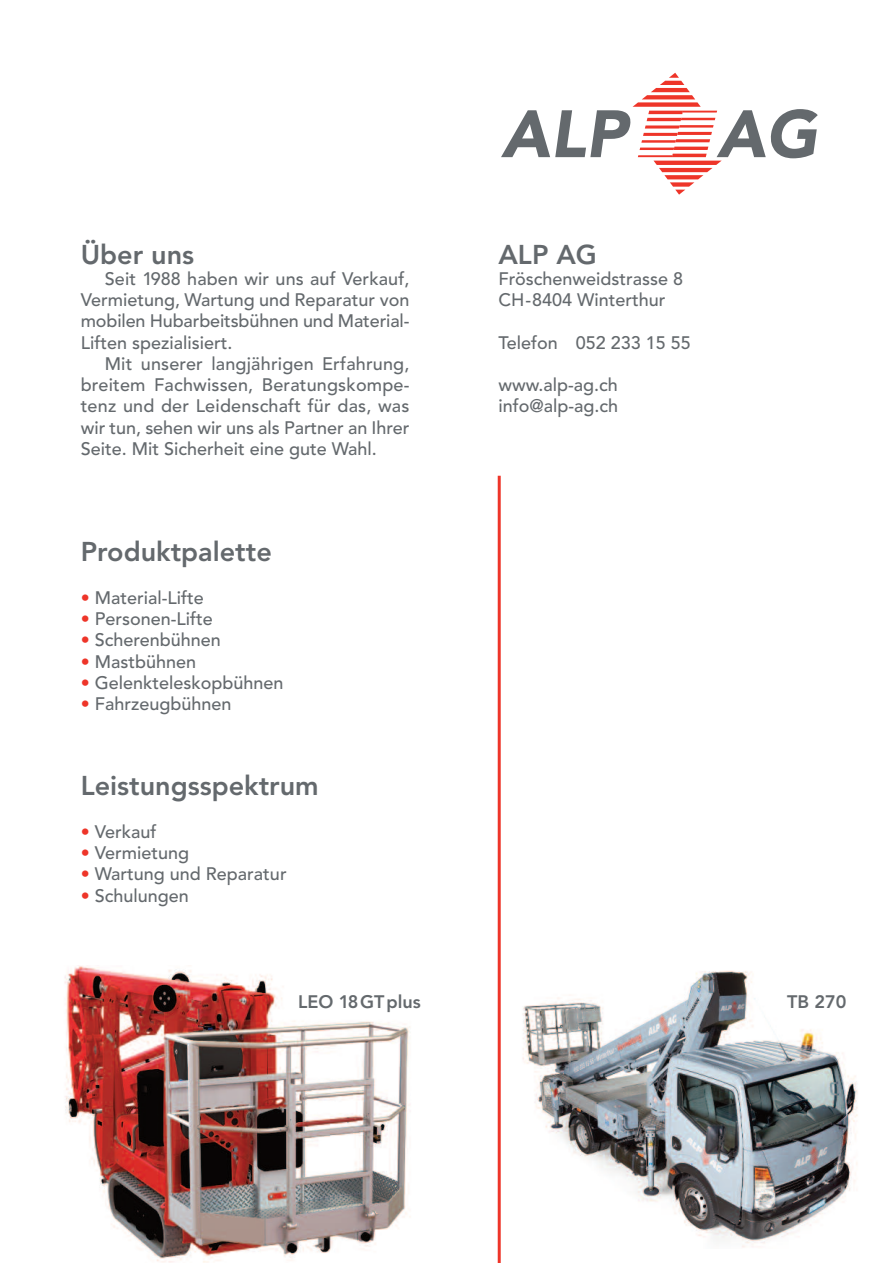
<style>
.page{position:relative;width:893px;height:1263px;background:#fff}
.page>*{position:absolute;margin:0;border:0;box-sizing:border-box;transform-origin:0 0}
.t1{font:italic 900 66.15px "Avenir";color:#64696d}
.t2{font:800 27px "Avenir";color:#64696d}
.t3{font:500 18px/21.3px "Avenir";color:#64696d}
.t4{font:800 18px "Avenir";color:#64696d}
.s1{color:#ee3529}
</style>
<div class="page">
<img style="left:64px;top:965px;width:346px;height:298px">
<svg style="left:633px;top:73px;width:89px;height:122px"></svg>
<img style="left:522px;top:971px;width:336px;height:277px">
<hr style="left:498px;top:476px;width:3px;height:787px;background:#ee3529">
<h2 class="t2" style="left:81px;top:233px;width:115px">Über uns</h2>
<p class="t3" style="left:81px;top:267px;width:330px;text-align:justify;text-indent:24px">Seit 1988 haben wir uns auf Verkauf, Vermietung, Wartung und Reparatur von mobilen Hubarbeitsbühnen und Material-Liften spezialisiert.</p>
<p class="t3" style="left:81px;top:352px;width:330px;text-align:justify;text-indent:24px">Mit unserer langjährigen Erfahrung, breitem Fachwissen, Beratungskompe&shy;tenz und der Leidenschaft für das, was wir tun, sehen wir uns als Partner an Ihrer Seite. Mit Sicherheit eine gute Wahl.</p>
<h2 class="t2" style="left:81px;top:531px;width:193px">Produktpalette</h2>
<p class="t3" style="left:81px;top:586px;width:124px"><span class="s1">•</span> Material-Lifte</p>
<p class="t3" style="left:81px;top:607px;width:134px"><span class="s1">•</span> Personen-Lifte</p>
<p class="t3" style="left:81px;top:628px;width:142px"><span class="s1">•</span> Scherenbühnen</p>
<p class="t3" style="left:81px;top:650px;width:117px"><span class="s1">•</span> Mastbühnen</p>
<p class="t3" style="left:81px;top:671px;width:204px"><span class="s1">•</span> Gelenkteleskopbühnen</p>
<p class="t3" style="left:81px;top:692px;width:152px"><span class="s1">•</span> Fahrzeugbühnen</p>
<h2 class="t2" style="left:81px;top:765px;width:240px">Leistungsspektrum</h2>
<p class="t3" style="left:81px;top:820px;width:77px"><span class="s1">•</span> Verkauf</p>
<p class="t3" style="left:81px;top:841px;width:110px"><span class="s1">•</span> Vermietung</p>
<p class="t3" style="left:81px;top:862px;width:207px"><span class="s1">•</span> Wartung und Reparatur</p>
<p class="t3" style="left:81px;top:884px;width:110px"><span class="s1">•</span> Schulungen</p>
<h1 class="t1" style="left:501px;top:79px;width:128px">ALP</h1>
<h1 class="t1" style="left:717px;top:79px;width:102px">AG</h1>
<h2 class="t2" style="left:498px;top:233px;width:100px">ALP AG</h2>
<p class="t3" style="left:498px;top:267px;width:186px">Fröschenweidstrasse 8<br>CH-8404 Winterthur</p>
<p class="t3" style="left:498px;top:331px;width:194px">Telefon 052 233 15 55</p>
<p class="t3" style="left:498px;top:373px;width:121px">www.alp-ag.ch info@alp-ag.ch</p>
<p class="t4" style="left:298px;top:987px;width:124px">LEO 18GTplus</p>
<p class="t4" style="left:787px;top:987px;width:61px">TB 270</p>
</div>
